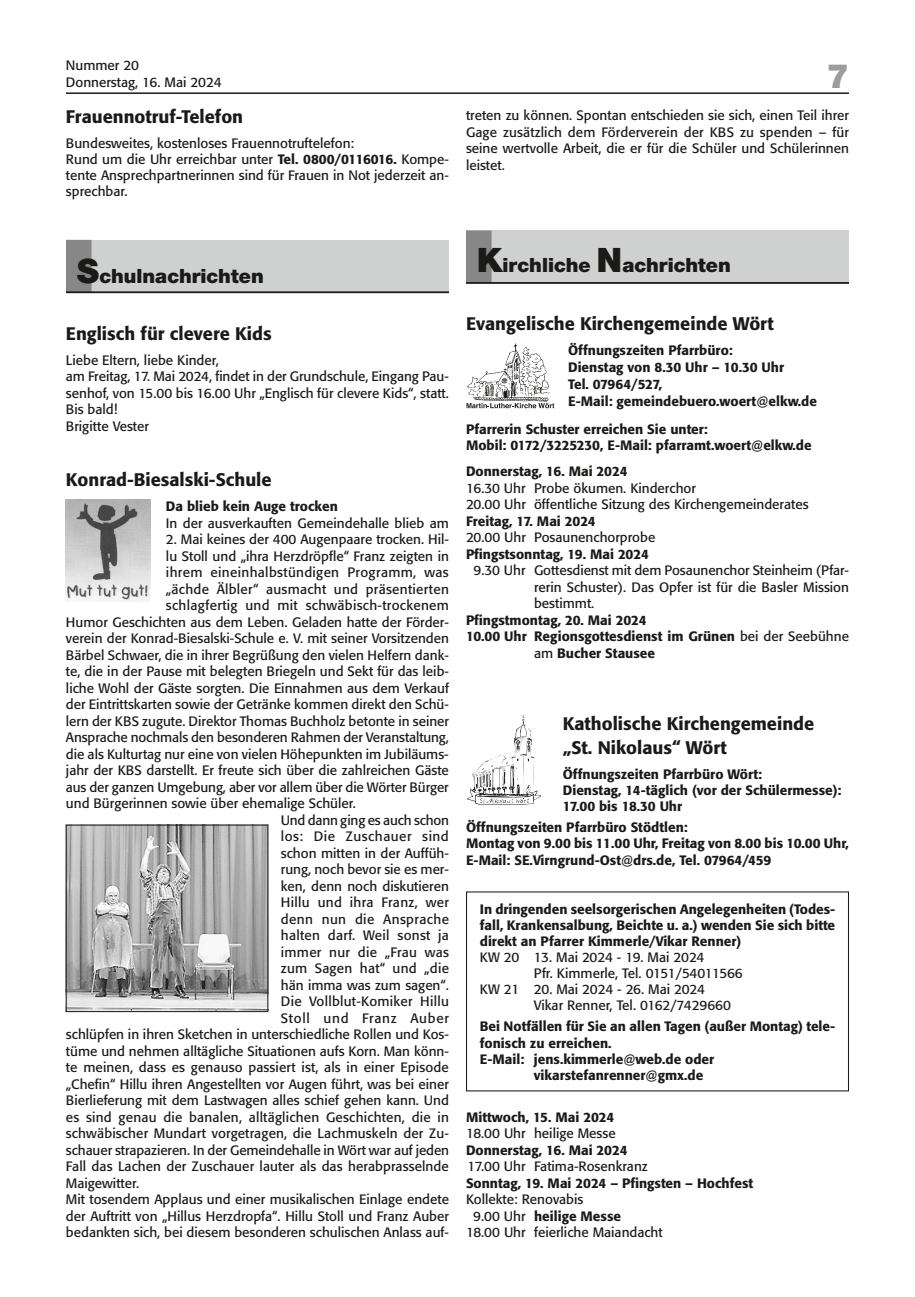
<style>
.page{position:relative;width:915px;height:1297px;background:#fff}
.page>*{position:absolute;margin:0;border:0;box-sizing:border-box;transform-origin:0 0}
.t1{font:900 36px "Nimbus Sans Novus T";color:#9c9d9d}
.t2{font:900 21px "Nimbus Sans Novus T";color:#1a1a18}
.t3{font:500 18px/24.3px "Formata";color:#1a1a18}
.t4{font:13.5px/16.5px "Formata";color:#1a1a18}
.t5{font:500 13.5px/16px "Formata";color:#1a1a18}
.t6{font:13.5px "Formata";letter-spacing:.02em;color:#1a1a18}
.t7{font:13.5px "Formata";letter-spacing:.025em;color:#1a1a18}
.t8{font:13.5px "Formata";letter-spacing:.04em;color:#1a1a18}
.t9{font:13.5px "Formata";letter-spacing:.03em;color:#1a1a18}
.t10{font:13.5px "Formata";letter-spacing:.055em;color:#1a1a18}
.s1{font-weight:500}
.s2{font-size:36.15px}
.s3{font-weight:400}
</style>
<div class="page">
<hr style="left:66px;top:92px;width:782px;height:2px;background:#1a1a18">
<div style="left:66px;top:240px;width:383px;height:52px;background:#cfd0d0"></div>
<div style="left:66px;top:240px;width:25px;height:52px;background:#868786"></div>
<hr style="left:66px;top:291px;width:383px;height:2px;background:#1a1a18">
<img style="left:68px;top:827px;width:198px;height:183px">
<div style="left:66px;top:825px;width:202px;height:187px;border:1px solid #1a1a18"></div>
<img style="left:66px;top:500px;width:84px;height:101px">
<div style="left:466px;top:230px;width:382px;height:52px;background:#cfd0d0"></div>
<div style="left:466px;top:230px;width:25px;height:53px;background:#868786"></div>
<hr style="left:466px;top:282px;width:382px;height:2px;background:#1a1a18">
<svg style="left:466px;top:343px;width:88px;height:65px"></svg>
<svg style="left:467px;top:715px;width:74px;height:90px"></svg>
<p class="t4" style="left:66px;top:57px;width:157px">Nummer 20<br>Donnerstag, 16. Mai 2024</p>
<h3 class="t3" style="left:66px;top:105px;width:179px">Frauennotruf-Telefon</h3>
<p class="t4" style="left:66px;top:135px;width:384px;line-height:15.9px">Bundesweites, kostenloses Frauennotruftelefon:<br>Rund um die Uhr erreichbar unter <span class="s1">Tel. 0800/0116016.</span> Kompe&shy;tente Ansprechpartnerinnen sind für Frauen in Not jederzeit an&shy;sprechbar.</p>
<h1 class="t1" style="left:826px;top:55px;width:24px">7</h1>
<p class="t4" style="left:466px;top:107px;width:384px;text-align:justify">treten zu können. Spontan entschieden sie sich, einen Teil ihrer Gage zusätzlich dem Förderverein der KBS zu spenden – für seine wertvolle Arbeit, die er für die Schüler und Schülerinnen leistet.</p>
<h2 class="t2" style="left:77px;top:263px;width:188px"><span class="s2">S</span>chulnachrichten</h2>
<h3 class="t3" style="left:66px;top:321px;width:207px">Englisch für clevere Kids</h3>
<p class="t4" style="left:66px;top:352px;width:384px">Liebe Eltern, liebe Kinder,<br>am Freitag, 17. Mai 2024, findet in der Grundschule, Eingang Pau&shy;senhof, von 15.00 bis 16.00 Uhr „Englisch für clevere Kids“, statt.<br>Bis bald!<br>Brigitte Vester</p>
<h3 class="t3" style="left:66px;top:468px;width:207px">Konrad-Biesalski-Schule</h3>
<p class="t5" style="left:166px;top:498px;width:173px">Da blieb kein Auge trocken</p>
<p class="t4" style="left:166px;top:515px;width:284px">In der ausverkauften Gemeindehalle blieb am</p>
<p class="t4" style="left:166px;top:531px;width:284px">2. Mai keines der 400 Augenpaare trocken. Hil-</p>
<p class="t4" style="left:166px;top:548px;width:284px">lu Stoll und „ihra Herzdröpfle“ Franz zeigten in</p>
<p class="t7" style="left:166px;top:564px;width:284px">ihrem eineinhalbstündigen Programm, was</p>
<p class="t6" style="left:166px;top:581px;width:284px">„ächde Älbler“ ausmacht und präsentierten</p>
<p class="t6" style="left:166px;top:597px;width:284px">schlagfertig und mit schwäbisch-trockenem</p>
<p class="t4" style="left:66px;top:614px;width:384px">Humor Geschichten aus dem Leben. Geladen hatte der Förder-</p>
<p class="t4" style="left:66px;top:630px;width:384px">verein der Konrad-Biesalski-Schule e. V. mit seiner Vorsitzenden</p>
<p class="t4" style="left:66px;top:647px;width:384px">Bärbel Schwaer, die in ihrer Begrüßung den vielen Helfern dank-</p>
<p class="t4" style="left:66px;top:663px;width:384px">te, die in der Pause mit belegten Briegeln und Sekt für das leib-</p>
<p class="t4" style="left:66px;top:680px;width:384px">liche Wohl der Gäste sorgten. Die Einnahmen aus dem Verkauf</p>
<p class="t4" style="left:66px;top:696px;width:384px">der Eintrittskarten sowie der Getränke kommen direkt den Schü-</p>
<p class="t4" style="left:66px;top:713px;width:384px">lern der KBS zugute. Direktor Thomas Buchholz betonte in seiner</p>
<p class="t4" style="left:66px;top:729px;width:384px">Ansprache nochmals den besonderen Rahmen der Veranstaltung,</p>
<p class="t4" style="left:66px;top:746px;width:384px">die als Kulturtag nur eine von vielen Höhepunkten im Jubiläums-</p>
<p class="t4" style="left:66px;top:762px;width:384px">jahr der KBS darstellt. Er freute sich über die zahlreichen Gäste</p>
<p class="t4" style="left:66px;top:779px;width:384px">aus der ganzen Umgebung, aber vor allem über die Wörter Bürger</p>
<p class="t4" style="left:66px;top:795px;width:291px">und Bürgerinnen sowie über ehemalige Schüler.</p>
<p class="t4" style="left:280px;top:812px;width:170px">Und dann ging es auch schon</p>
<p class="t8" style="left:281px;top:828px;width:169px">los: Die Zuschauer sind</p>
<p class="t4" style="left:281px;top:845px;width:169px">schon mitten in der Auffüh-</p>
<p class="t4" style="left:281px;top:861px;width:169px">rung, noch bevor sie es mer-</p>
<p class="t4" style="left:281px;top:878px;width:169px">ken, denn noch diskutieren</p>
<p class="t7" style="left:281px;top:894px;width:169px">Hillu und ihra Franz, wer</p>
<p class="t9" style="left:281px;top:911px;width:169px">denn nun die Ansprache</p>
<p class="t6" style="left:281px;top:927px;width:169px">halten darf. Weil sonst ja</p>
<p class="t6" style="left:281px;top:944px;width:170px">immer nur die „Frau was</p>
<p class="t6" style="left:281px;top:960px;width:169px">zum Sagen hat“ und „die</p>
<p class="t4" style="left:281px;top:977px;width:169px">hän imma was zum sagen“.</p>
<p class="t6" style="left:281px;top:993px;width:169px">Die Vollblut-Komiker Hillu</p>
<p class="t10" style="left:281px;top:1010px;width:170px">Stoll und Franz Auber</p>
<p class="t4" style="left:66px;top:1026px;width:384px">schlüpfen in ihren Sketchen in unterschiedliche Rollen und Kos-</p>
<p class="t4" style="left:66px;top:1043px;width:384px">tüme und nehmen alltägliche Situationen aufs Korn. Man könn-</p>
<p class="t4" style="left:66px;top:1059px;width:384px">te meinen, dass es genauso passiert ist, als in einer Episode</p>
<p class="t4" style="left:66px;top:1076px;width:384px">„Chefin“ Hillu ihren Angestellten vor Augen führt, was bei einer</p>
<p class="t4" style="left:66px;top:1092px;width:384px">Bierlieferung mit dem Lastwagen alles schief gehen kann. Und</p>
<p class="t4" style="left:66px;top:1109px;width:384px">es sind genau die banalen, alltäglichen Geschichten, die in</p>
<p class="t4" style="left:66px;top:1125px;width:384px">schwäbischer Mundart vorgetragen, die Lachmuskeln der Zu-</p>
<p class="t4" style="left:66px;top:1142px;width:384px">schauer strapazieren. In der Gemeindehalle in Wört war auf jeden</p>
<p class="t4" style="left:66px;top:1158px;width:384px">Fall das Lachen der Zuschauer lauter als das herabprasselnde</p>
<p class="t4" style="left:66px;top:1175px;width:75px">Maigewitter.</p>
<p class="t4" style="left:66px;top:1191px;width:384px">Mit tosendem Applaus und einer musikalischen Einlage endete</p>
<p class="t4" style="left:66px;top:1208px;width:384px">der Auftritt von „Hillus Herzdropfa“. Hillu Stoll und Franz Auber</p>
<p class="t4" style="left:66px;top:1224px;width:384px">bedankten sich, bei diesem besonderen schulischen Anlass auf-</p>
<h2 class="t2" style="left:476px;top:253px;width:255px"><span class="s2">K</span>irchliche <span class="s2">N</span>achrichten</h2>
<h3 class="t3" style="left:466px;top:311px;width:309px">Evangelische Kirchengemeinde Wört</h3>
<p class="t5" style="left:568px;top:342px;width:250px;line-height:17px">Öffnungszeiten Pfarrbüro:<br>Dienstag von 8.30 Uhr – 10.30 Uhr<br>Tel. 07964/527,<br>E-Mail: gemeindebuero.woert@elkw.de</p>
<p class="t5" style="left:466px;top:421px;width:347px">Pfarrerin Schuster erreichen Sie unter:<br>Mobil: 0172/3225230, E-Mail: pfarramt.woert@elkw.de</p>
<p class="t5" style="left:466px;top:463px;width:163px">Donnerstag, 16. Mai 2024</p>
<p class="t4" style="left:466px;top:480px;width:344px">16.30 Uhr Probe ökumen. Kinderchor<br>20.00 Uhr öffentliche Sitzung des Kirchengemeinderates</p>
<p class="t5" style="left:466px;top:513px;width:131px">Freitag, 17. Mai 2024</p>
<p class="t4" style="left:466px;top:529px;width:191px">20.00 Uhr Posaunenchorprobe</p>
<p class="t5" style="left:466px;top:546px;width:184px">Pfingstsonntag, 19. Mai 2024</p>
<p class="t4" style="left:534px;top:562px;width:316px;text-align:justify;text-indent:-61px">9.30 Uhr Gottesdienst mit dem Posaunenchor Steinheim (Pfar&shy;rerin Schuster). Das Opfer ist für die Basler Mission bestimmt.</p>
<p class="t5" style="left:466px;top:612px;width:182px">Pfingstmontag, 20. Mai 2024</p>
<p class="t5" style="left:466px;top:628px;width:384px">10.00 Uhr Regionsgottesdienst im Grünen <span class="s3">bei der Seebühne</span></p>
<p class="t5" style="left:534px;top:645px;width:122px"><span class="s3">am</span> Bucher Stausee</p>
<h3 class="t3" style="left:562px;top:711px;width:253px">Katholische Kirchengemeinde „St. Nikolaus“ Wört</h3>
<p class="t5" style="left:562px;top:766px;width:280px">Öffnungszeiten Pfarrbüro Wört:<br>Dienstag, 14-täglich (vor der Schülermesse):<br>17.00 bis 18.30 Uhr</p>
<p class="t5" style="left:466px;top:819px;width:384px">Öffnungszeiten Pfarrbüro Stödtlen:<br>Montag von 9.00 bis 11.00 Uhr, Freitag von 8.00 bis 10.00 Uhr,<br>E-Mail: SE.Virngrund-Ost@drs.de, Tel. 07964/459</p>
<p class="t5" style="left:479px;top:901px;width:357px;text-align:justify">In dringenden seelsorgerischen Angelegenheiten (Todes&shy;fall, Krankensalbung, Beichte u. a.) wenden Sie sich bitte direkt an Pfarrer Kimmerle/Vikar Renner)</p>
<p class="t4" style="left:479px;top:949px;width:226px">KW 20 13. Mai 2024 - 19. Mai 2024</p>
<p class="t4" style="left:533px;top:965px;width:210px">Pfr. Kimmerle, Tel. 0151/54011566</p>
<p class="t4" style="left:479px;top:981px;width:227px">KW 21 20. Mai 2024 - 26. Mai 2024</p>
<p class="t4" style="left:533px;top:997px;width:198px">Vikar Renner, Tel. 0162/7429660</p>
<p class="t5" style="left:479px;top:1018px;width:357px">Bei Notfällen für Sie an allen Tagen (außer Montag) tele-</p>
<p class="t5" style="left:479px;top:1035px;width:133px">fonisch zu erreichen.</p>
<p class="t5" style="left:479px;top:1051px;width:236px">E-Mail: jens.kimmerle@web.de oder</p>
<p class="t5" style="left:533px;top:1067px;width:171px">vikarstefanrenner@gmx.de</p>
<p class="t5" style="left:466px;top:1109px;width:150px">Mittwoch, 15. Mai 2024</p>
<p class="t4" style="left:466px;top:1125px;width:151px">18.00 Uhr heilige Messe</p>
<p class="t5" style="left:466px;top:1142px;width:163px">Donnerstag, 16. Mai 2024</p>
<p class="t4" style="left:467px;top:1158px;width:182px">17.00 Uhr Fatima-Rosenkranz</p>
<p class="t5" style="left:466px;top:1175px;width:289px">Sonntag, 19. Mai 2024 – Pfingsten – Hochfest</p>
<p class="t4" style="left:466px;top:1191px;width:119px">Kollekte: Renovabis</p>
<p class="t5" style="left:473px;top:1208px;width:149px"><span class="s3">9.00 Uhr</span> heilige Messe</p>
<p class="t4" style="left:466px;top:1224px;width:198px">18.00 Uhr feierliche Maiandacht</p>
</div>
